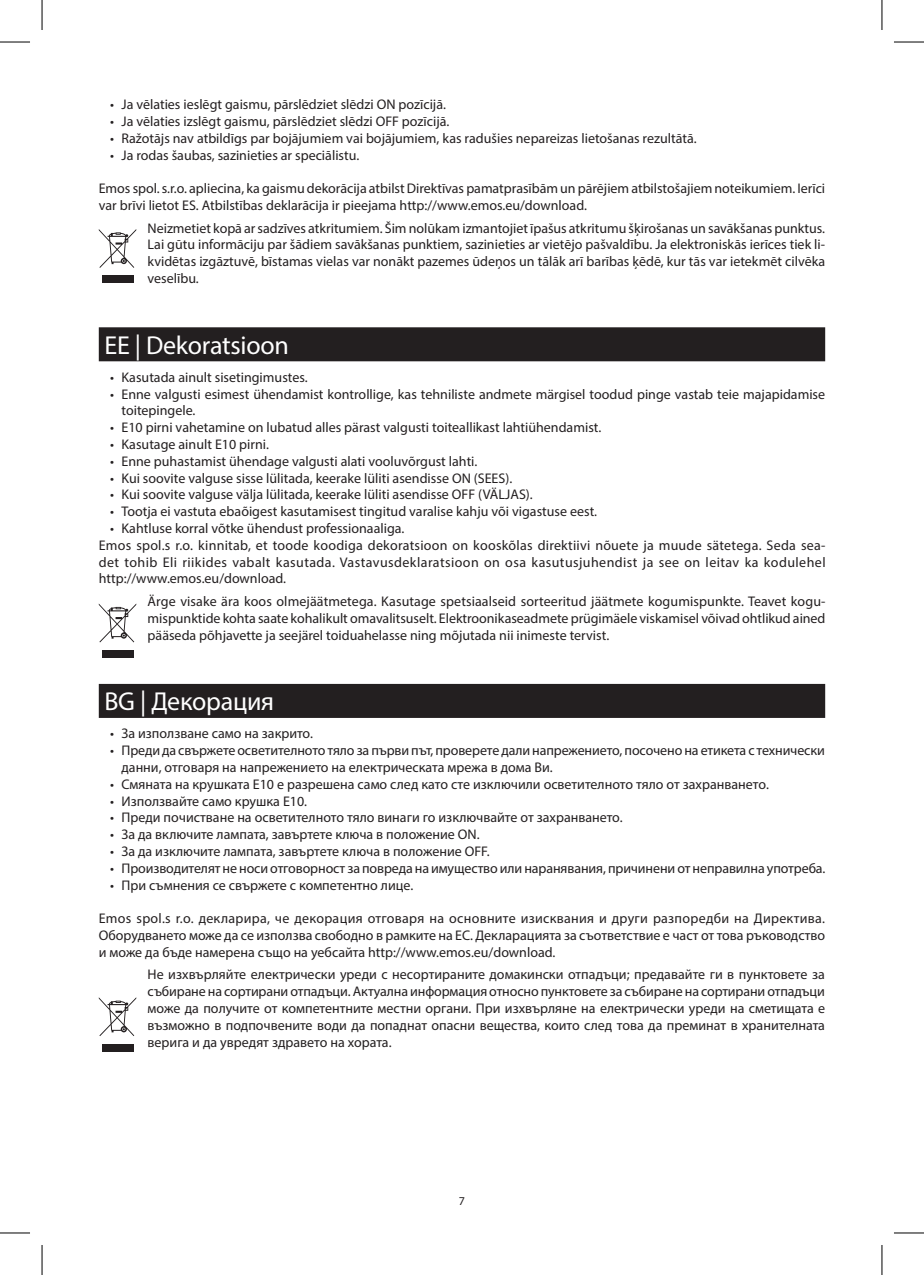
<style>
.page{position:relative;width:924px;height:1275px;background:#fff}
.page>*{position:absolute;margin:0;border:0;box-sizing:border-box;transform-origin:0 0}
.t1{font:26px "Myriad Pro";letter-spacing:-.01em;color:#fff}
.t2{font:14px/16.8px "Myriad Pro";color:#231f20;text-align:justify}
.t3{font:14px/16.8px "Myriad Pro";letter-spacing:.02em;color:#231f20}
.t4{font:12px "Myriad Pro";color:#231f20}
</style>
<div class="page">
<div style="left:99px;top:327px;width:725px;height:34px;background:#231f20"></div>
<div style="left:99px;top:684px;width:725px;height:34px;background:#231f20"></div>
<svg style="left:99px;top:229px;width:37px;height:39px"></svg>
<div style="left:102px;top:276px;width:31px;height:7px;background:#231f20"></div>
<svg style="left:99px;top:604px;width:37px;height:38px"></svg>
<div style="left:102px;top:650px;width:31px;height:8px;background:#231f20"></div>
<svg style="left:99px;top:997px;width:37px;height:39px"></svg>
<div style="left:102px;top:1044px;width:31px;height:7px;background:#231f20"></div>
<hr style="left:0;top:42px;width:30px;height:1px;background:#000">
<hr style="left:893px;top:42px;width:30px;height:1px;background:#000">
<hr style="left:0;top:1232px;width:30px;height:1px;background:#000">
<hr style="left:893px;top:1232px;width:30px;height:1px;background:#000">
<hr style="left:42px;top:0;width:1px;height:30px;background:#000">
<hr style="left:42px;top:1245px;width:1px;height:30px;background:#000">
<hr style="left:881px;top:0;width:1px;height:30px;background:#000">
<hr style="left:881px;top:1245px;width:1px;height:30px;background:#000">
<p class="t2" style="left:110px;top:96px;width:337px">• Ja vēlaties ieslēgt gaismu, pārslēdziet slēdzi ON pozīcijā.</p>
<p class="t2" style="left:110px;top:113px;width:340px">• Ja vēlaties izslēgt gaismu, pārslēdziet slēdzi OFF pozīcijā.</p>
<p class="t2" style="left:110px;top:129px;width:588px">• Ražotājs nav atbildīgs par bojājumiem vai bojājumiem, kas radušies nepareizas lietošanas rezultātā.</p>
<p class="t2" style="left:110px;top:146px;width:250px">• Ja rodas šaubas, sazinieties ar speciālistu.</p>
<p class="t2" style="left:99px;top:180px;width:727px">Emos spol. s.r.o. apliecina, ka gaismu dekorācija atbilst Direktīvas pamatprasībām un pārējiem atbilstošajiem noteikumiem. Ierīci var brīvi lietot ES. Atbilstības deklarācija ir pieejama http://www.emos.eu/download.</p>
<p class="t2" style="left:147px;top:219px;width:678px">Neizmetiet kopā ar sadzīves atkritumiem. Šim nolūkam izmantojiet īpašus atkritumu šķirošanas un savākšanas punktus.<br>Lai gūtu informāciju par šādiem savākšanas punktiem, sazinieties ar vietējo pašvaldību. Ja elektroniskās ierīces tiek li&shy;kvidētas izgāztuvē, bīstamas vielas var nonākt pazemes ūdeņos un tālāk arī barības ķēdē, kur tās var ietekmēt cilvēka veselību.</p>
<h1 class="t1" style="left:104px;top:329px;width:186px">EE | Dekoratsioon</h1>
<p class="t2" style="left:110px;top:368px;width:199px">• Kasutada ainult sisetingimustes.</p>
<p class="t2" style="left:121px;top:385px;width:704px;text-indent:-11px">• Enne valgusti esimest ühendamist kontrollige, kas tehniliste andmete märgisel toodud pinge vastab teie majapidamise toitepingele.</p>
<p class="t2" style="left:110px;top:419px;width:492px">• E10 pirni vahetamine on lubatud alles pärast valgusti toiteallikast lahtiühendamist.</p>
<p class="t2" style="left:110px;top:436px;width:160px">• Kasutage ainult E10 pirni.</p>
<p class="t2" style="left:110px;top:452px;width:368px">• Enne puhastamist ühendage valgusti alati vooluvõrgust lahti.</p>
<p class="t2" style="left:110px;top:469px;width:403px">• Kui soovite valguse sisse lülitada, keerake lüliti asendisse ON (SEES).</p>
<p class="t2" style="left:110px;top:486px;width:424px">• Kui soovite valguse välja lülitada, keerake lüliti asendisse OFF (VÄLJAS).</p>
<p class="t2" style="left:110px;top:503px;width:488px">• Tootja ei vastuta ebaõigest kasutamisest tingitud varalise kahju või vigastuse eest.</p>
<p class="t3" style="left:99px;top:520px;width:728px;text-indent:11px">• Kahtluse korral võtke ühendust professionaaliga.<br>Emos spol.s r.o. kinnitab, et toode koodiga dekoratsioon on kooskõlas direktiivi nõuete ja muude sätetega. Seda sea&shy;det tohib Eli riikides vabalt kasutada. Vastavusdeklaratsioon on osa kasutusjuhendist ja see on leitav ka kodulehel http://www.emos.eu/download.</p>
<p class="t2" style="left:147px;top:592px;width:679px">Ärge visake ära koos olmejäätmetega. Kasutage spetsiaalseid sorteeritud jäätmete kogumispunkte. Teavet kogu&shy;mispunktide kohta saate kohalikult omavalitsuselt. Elektroonikaseadmete prügimäele viskamisel võivad ohtlikud ained pääseda põhjavette ja seejärel toiduahelasse ning mõjutada nii inimeste tervist.</p>
<h1 class="t1" style="left:104px;top:685px;width:171px">BG | Декорация</h1>
<p class="t2" style="left:110px;top:725px;width:204px">• За използване само на закрито.</p>
<p class="t2" style="left:121px;top:742px;width:704px;text-indent:-11px">• Преди да свържете осветителното тяло за първи път, проверете дали напрежението, посочено на етикета с технически данни, отговаря на напрежението на електрическата мрежа в дома Ви.</p>
<p class="t2" style="left:110px;top:775px;width:660px">• Смяната на крушката E10 е разрешена само след като сте изключили осветителното тяло от захранването.</p>
<p class="t2" style="left:110px;top:792px;width:198px">• Използвайте само крушка E10.</p>
<p class="t2" style="left:110px;top:809px;width:514px">• Преди почистване на осветителното тяло винаги го изключвайте от захранването.</p>
<p class="t2" style="left:110px;top:826px;width:371px">• За да включите лампата, завъртете ключа в положение ON.</p>
<p class="t2" style="left:110px;top:842px;width:381px">• За да изключите лампата, завъртете ключа в положение OFF.</p>
<p class="t2" style="left:110px;top:859px;width:716px">• Производителят не носи отговорност за повреда на имущество или наранявания, причинени от неправилна употреба.</p>
<p class="t2" style="left:110px;top:876px;width:304px">• При съмнения се свържете с компетентно лице.</p>
<p class="t2" style="left:99px;top:910px;width:727px">Emos spol.s r.o. декларира, че декорация отговаря на основните изисквания и други разпоредби на Директива.<br>Оборудването може да се използва свободно в рамките на ЕС. Декларацията за съответствие е част от това ръководство и може да бъде намерена също на уебсайта http://www.emos.eu/download.</p>
<p class="t2" style="left:147px;top:966px;width:678px">Не изхвърляйте електрически уреди с несортираните домакински отпадъци; предавайте ги в пунктовете за събиране на сортирани отпадъци. Актуална информация относно пунктовете за събиране на сортирани отпадъци може да получите от компетентните местни органи. При изхвърляне на електрически уреди на сметищата е възможно в подпочвените води да попаднат опасни вещества, които след това да преминат в хранителната верига и да увредят здравето на хората.</p>
<p class="t4" style="left:458px;top:1193px;width:8px">7</p>
</div>
